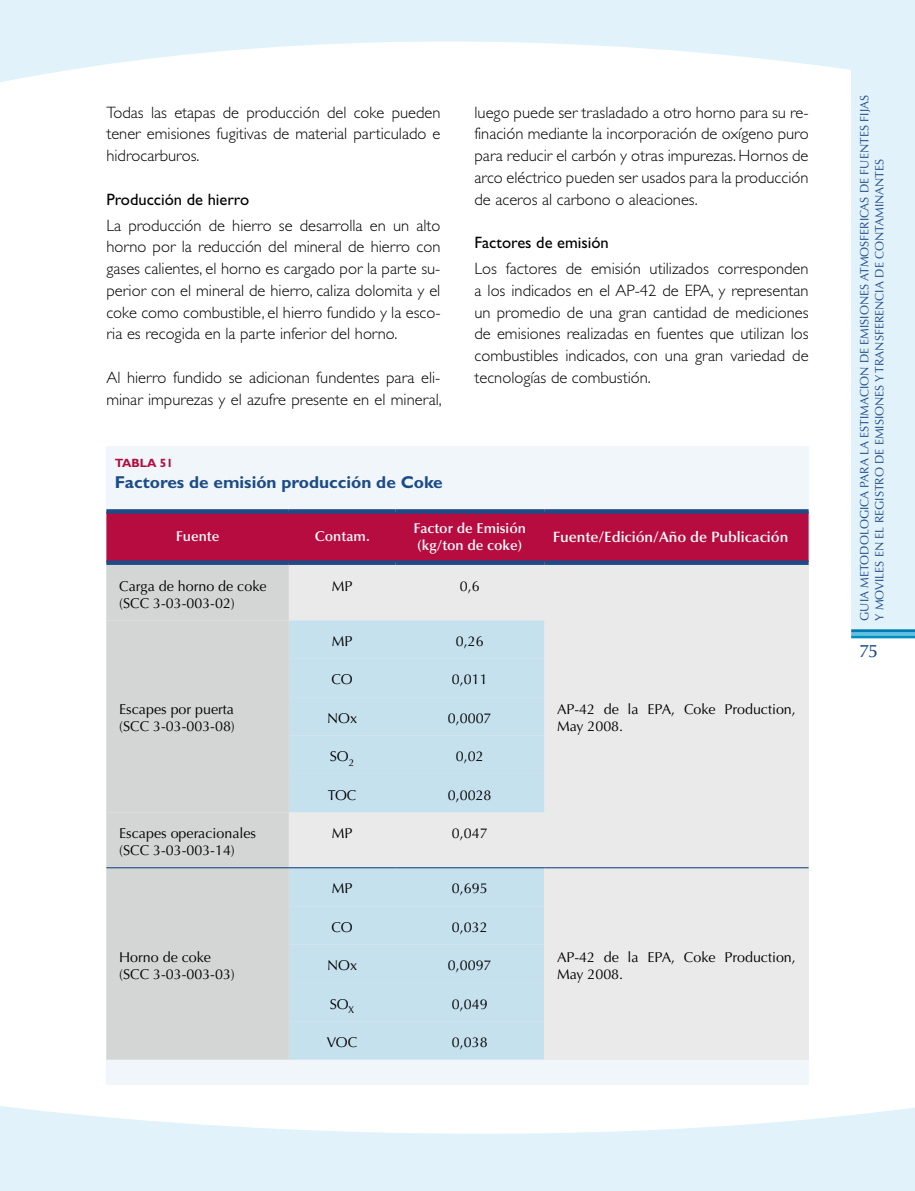
<style>
.page{position:relative;width:915px;height:1191px;background:#fff}
.page>*{position:absolute;margin:0;border:0;box-sizing:border-box;transform-origin:0 0}
.t1{font:500 18px "Optima LT Std";color:#1d4b88}
.t2{font:700 17.25px "Gill Sans Std";color:#1d4b88}
.t3{font:300 16.5px/21.8px "Gill Sans Std";color:#000;text-align:justify}
.t4{font:16.5px "Gill Sans Std";color:#000}
.t5{font:600 15px "Optima LT Std";color:#fff}
.t6{font:14.25px/17.1px "Optima LT Std";color:#000}
.t7{font:600 14.25px/17.1px "Optima LT Std";color:#fff}
.t8{font:12px/15px "Optima LT Std";color:#1d4b88}
.t9{font:700 12px "Gill Sans Std";color:#b60c3f}
</style>
<div class="page">
<svg style="left:0;top:1106px;width:914px;height:85px;fill:#e1f2fa"></svg>
<svg style="left:0;top:0;width:850px;height:82px;fill:#e1f2fa"></svg>
<div style="left:850px;top:0;width:64px;height:629px;background:#e1f2fa"></div>
<hr style="left:850px;top:635px;width:64px;height:3px;background:#008fc0">
<hr style="left:850px;top:632px;width:64px;height:3px;background:#5ec1e7">
<hr style="left:850px;top:629px;width:64px;height:3px;background:#007cb0">
<div style="left:106px;top:446px;width:702px;height:638px;background:#f0f6fa"></div>
<div style="left:106px;top:514px;width:702px;height:46px;background:#b60c3f"></div>
<div style="left:106px;top:565px;width:183px;height:55px;background:#d4d5d5"></div>
<div style="left:289px;top:565px;width:255px;height:55px;background:#eaeaeb"></div>
<div style="left:544px;top:562px;width:264px;height:305px;background:#eaeaeb"></div>
<div style="left:106px;top:620px;width:183px;height:439px;background:#d4d5d5"></div>
<div style="left:289px;top:620px;width:255px;height:439px;background:#c6e1ee"></div>
<svg style="left:289px;top:659px;width:255px;height:362px;fill:#c6e1ee"></svg>
<div style="left:544px;top:867px;width:264px;height:192px;background:#eaeaeb"></div>
<div style="left:106px;top:509px;width:183px;height:5px;background:#1d4b88"></div>
<div style="left:289px;top:509px;width:106px;height:5px;background:#1d4b88"></div>
<div style="left:395px;top:509px;width:149px;height:5px;background:#1d4b88"></div>
<div style="left:544px;top:509px;width:264px;height:5px;background:#1d4b88"></div>
<div style="left:106px;top:560px;width:183px;height:5px;background:#1d4b88"></div>
<div style="left:289px;top:560px;width:106px;height:5px;background:#1d4b88"></div>
<div style="left:395px;top:560px;width:149px;height:5px;background:#1d4b88"></div>
<div style="left:544px;top:560px;width:264px;height:5px;background:#1d4b88"></div>
<hr style="left:106px;top:867px;width:183px;height:1px;background:#1d4b88">
<hr style="left:289px;top:867px;width:106px;height:1px;background:#1d4b88">
<hr style="left:395px;top:867px;width:149px;height:1px;background:#1d4b88">
<hr style="left:544px;top:867px;width:264px;height:1px;background:#1d4b88">
<p class="t3" style="left:106px;top:101px;width:335px">Todas las etapas de producción del coke pueden tener emisiones fugitivas de material particulado e hidrocarburos.</p>
<p class="t4" style="left:106px;top:190px;width:144px">Producción de hierro</p>
<p class="t3" style="left:106px;top:214px;width:335px">La producción de hierro se desarrolla en un alto horno por la reducción del mineral de hierro con gases calientes, el horno es cargado por la parte su&shy;perior con el mineral de hierro, caliza dolomita y el coke como combustible, el hierro fundido y la esco&shy;ria es recogida en la parte inferior del horno.</p>
<p class="t3" style="left:106px;top:367px;width:337px">Al hierro fundido se adicionan fundentes para eli&shy;minar impurezas y el azufre presente en el mineral,</p>
<p class="t3" style="left:474px;top:101px;width:335px">luego puede ser trasladado a otro horno para su re&shy;finación mediante la incorporación de oxígeno puro para reducir el carbón y otras impurezas. Hornos de arco eléctrico pueden ser usados para la producción de aceros al carbono o aleaciones.</p>
<p class="t4" style="left:474px;top:233px;width:136px">Factores de emisión</p>
<p class="t3" style="left:474px;top:258px;width:335px">Los factores de emisión utilizados corresponden a los indicados en el AP-42 de EPA, y representan un promedio de una gran cantidad de mediciones de emisiones realizadas en fuentes que utilizan los combustibles indicados, con una gran variedad de tecnologías de combustión.</p>
<p class="t9" style="left:115px;top:456px;width:60px">Tabla 51</p>
<p class="t2" style="left:115px;top:472px;width:329px">Factores de emisión producción de Coke</p>
<p class="t7" style="left:176px;top:528px;width:45px">Fuente</p>
<p class="t7" style="left:315px;top:528px;width:56px">Contam.</p>
<p class="t7" style="left:413px;top:519px;width:114px">Factor de Emisión (kg/ton de coke)</p>
<p class="t5" style="left:552px;top:528px;width:237px">Fuente/Edición/Año de Publicación</p>
<p class="t6" style="left:119px;top:577px;width:149px">Carga de horno de coke (SCC 3-03-003-02)</p>
<p class="t6" style="left:331px;top:577px;width:11px">MP</p>
<p class="t6" style="left:459px;top:577px;width:21px">0,6</p>
<p class="t6" style="left:119px;top:701px;width:117px">Escapes por puerta (SCC 3-03-003-08)</p>
<p class="t6" style="left:331px;top:633px;width:11px">MP</p>
<p class="t6" style="left:455px;top:633px;width:29px">0,26</p>
<p class="t6" style="left:331px;top:671px;width:22px">CO</p>
<p class="t6" style="left:452px;top:671px;width:37px">0,011</p>
<p class="t6" style="left:327px;top:709px;width:32px">NO x</p>
<p class="t6" style="left:448px;top:709px;width:45px">0,0007</p>
<p class="t6" style="left:329px;top:748px;width:26px">SO <sub>2</sub></p>
<p class="t6" style="left:455px;top:748px;width:29px">0,02</p>
<p class="t6" style="left:327px;top:786px;width:30px">TOC</p>
<p class="t6" style="left:448px;top:786px;width:45px">0,0028</p>
<p class="t6" style="left:119px;top:824px;width:138px">Escapes operacionales (SCC 3-03-003-14)</p>
<p class="t6" style="left:331px;top:824px;width:11px">MP</p>
<p class="t6" style="left:452px;top:824px;width:37px">0,047</p>
<p class="t6" style="left:119px;top:948px;width:117px">Horno de coke (SCC 3-03-003-03)</p>
<p class="t6" style="left:331px;top:880px;width:11px">MP</p>
<p class="t6" style="left:452px;top:880px;width:37px">0,695</p>
<p class="t6" style="left:331px;top:918px;width:22px">CO</p>
<p class="t6" style="left:452px;top:918px;width:37px">0,032</p>
<p class="t6" style="left:327px;top:957px;width:32px">NO x</p>
<p class="t6" style="left:448px;top:957px;width:45px">0,0097</p>
<p class="t6" style="left:330px;top:995px;width:26px">SO <sub>X</sub></p>
<p class="t6" style="left:452px;top:995px;width:37px">0,049</p>
<p class="t6" style="left:327px;top:1033px;width:32px">VO C</p>
<p class="t6" style="left:452px;top:1033px;width:37px">0,038</p>
<p class="t6" style="left:557px;top:701px;width:240px">AP-42 de la EPA, Coke Production,<br>May 2008.</p>
<p class="t6" style="left:556px;top:948px;width:240px">AP-42 de la EPA, Coke Production,<br>May 2008.</p>
<p class="t8" style="left:856px;top:621px;width:527px;rotate:-90deg">GuIa metodolOgica para la estimaciOn de emisiones atmosfEricas de fuentes fijas y mOvi les en el Registro de Emisiones y Transferencia de Contami nantes</p>
<p class="t1" style="left:859px;top:641px;width:19px">75</p>
</div>
